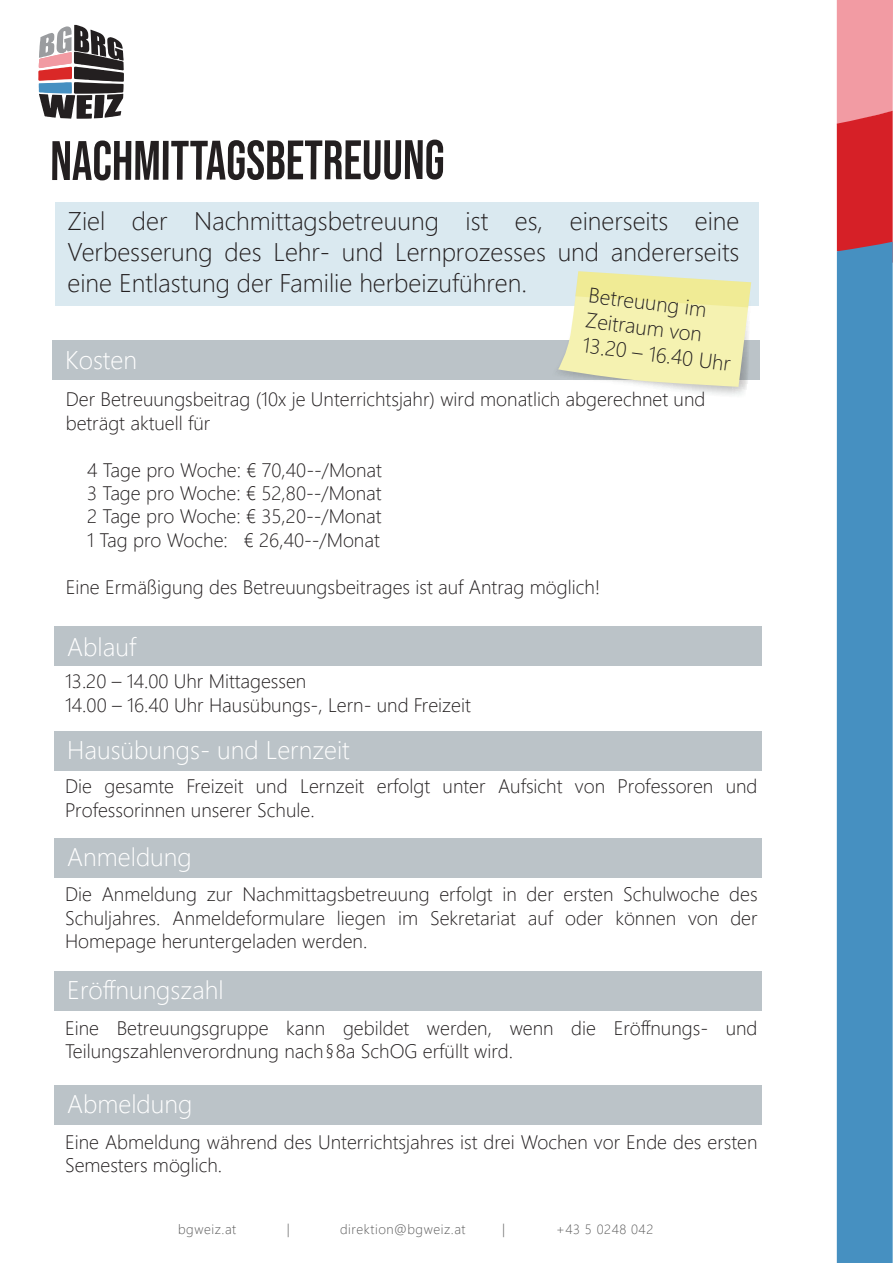
<style>
.page{position:relative;width:893px;height:1263px;background:#fff}
.page>*{position:absolute;margin:0;border:0;box-sizing:border-box;transform-origin:0 0}
.t1{font:55.5px "Bebas Neue";letter-spacing:-.01em;color:#231f20;scale:.92 1}
.t2{font:300 25.5px/30.6px "Yu Gothic UI";color:#231f20;text-align:justify}
.t3{font:300 25.5px "Yu Gothic UI";color:#fff}
.t4{font:300 21px/25.2px "Yu Gothic UI";color:#231f20}
.t5{font:300 19.5px/23.4px "Yu Gothic UI";color:#231f20}
.t6{font:300 13.5px "Yu Gothic UI";letter-spacing:.04em;color:#5b5b5b}
</style>
<div class="page">
<div style="left:55px;top:202px;width:704px;height:104px;background:#dae9f0"></div>
<svg style="left:837px;top:0;width:56px;height:242px"></svg>
<div style="left:837px;top:242px;width:56px;height:1021px;background:#4690c1"></div>
<svg style="left:38px;top:25px;width:86px;height:94px"></svg>
<div style="left:53px;top:341px;width:707px;height:39px;background:#bbc3c8"></div>
<div style="left:55px;top:627px;width:707px;height:39px;background:#bbc3c8"></div>
<div style="left:55px;top:732px;width:707px;height:39px;background:#bbc3c8"></div>
<div style="left:55px;top:838px;width:707px;height:39px;background:#bbc3c8"></div>
<div style="left:55px;top:972px;width:707px;height:39px;background:#bbc3c8"></div>
<div style="left:55px;top:1086px;width:707px;height:39px;background:#bbc3c8"></div>
<svg style="left:552px;top:271px;width:200px;height:124px"></svg>
<h1 class="t1" style="left:50px;top:129px;width:431px">NACHMITTAGSBETREUUNG</h1>
<h2 class="t2" style="left:68px;top:202px;width:673px">Ziel der Nachmittagsbetreuung ist es, einerseits eine Verbesserung des Lehr- und Lernprozesses und andererseits eine Entlastung der Familie herbeizuführen.</h2>
<p class="t4" style="left:591px;top:279px;width:151px;rotate:7deg">Betreuung im<br>Zeitraum von<br>13.20 – 16.40 Uhr</p>
<h2 class="t3" style="left:65px;top:335px;width:73px">Kosten</h2>
<p class="t5" style="left:66px;top:385px;width:641px">Der Betreuungsbeitrag (10x je Unterrichtsjahr) wird monatlich abgerechnet und beträgt aktuell für</p>
<p class="t5" style="left:87px;top:455px;width:296px;text-align:justify">4 Tage pro Woche: € 70,40--/Monat 3 Tage pro Woche: € 52,80--/Monat 2 Tage pro Woche: € 35,20--/Monat 1 Tag pro Woche: € 26,40--/Monat</p>
<p class="t5" style="left:66px;top:572px;width:536px">Eine Ermäßigung des Betreuungsbeitrages ist auf Antrag möglich!</p>
<h2 class="t3" style="left:67px;top:622px;width:70px">Ablauf</h2>
<p class="t5" style="left:65px;top:667px;width:407px">13.20 – 14.00 Uhr Mittagessen<br>14.00 – 16.40 Uhr Hausübungs-, Lern- und Freizeit</p>
<h2 class="t3" style="left:67px;top:726px;width:284px">Hausübungs- und Lernzeit</h2>
<p class="t5" style="left:65px;top:772px;width:694px">Die gesamte Freizeit und Lernzeit erfolgt unter Aufsicht von Professoren und<br>Professorinnen unserer Schule.</p>
<h2 class="t3" style="left:67px;top:832px;width:126px">Anmeldung</h2>
<p class="t5" style="left:65px;top:880px;width:694px;text-align:justify">Die Anmeldung zur Nachmittagsbetreuung erfolgt in der ersten Schulwoche des Schuljahres. Anmeldeformulare liegen im Sekretariat auf oder können von der Homepage heruntergeladen werden.</p>
<h2 class="t3" style="left:67px;top:966px;width:158px">Eröffnungszahl</h2>
<p class="t5" style="left:65px;top:1013px;width:694px">Eine Betreuungsgruppe kann gebildet werden, wenn die Eröffnungs- und<br>Teilungszahlenverordnung nach § 8a SchOG erfüllt wird.</p>
<h2 class="t3" style="left:67px;top:1080px;width:127px">Abmeldung</h2>
<p class="t5" style="left:65px;top:1127px;width:694px">Eine Abmeldung während des Unterrichtsjahres ist drei Wochen vor Ende des ersten<br>Semesters möglich.</p>
<p class="t6" style="left:178px;top:1217px;width:60px">bgweiz.at</p>
<p class="t6" style="left:287px;top:1217px;width:5px">|</p>
<p class="t6" style="left:340px;top:1217px;width:127px">direktion@bgweiz.at</p>
<p class="t6" style="left:502px;top:1217px;width:5px">|</p>
<p class="t6" style="left:556px;top:1217px;width:99px">+43 5 0248 042</p>
</div>
